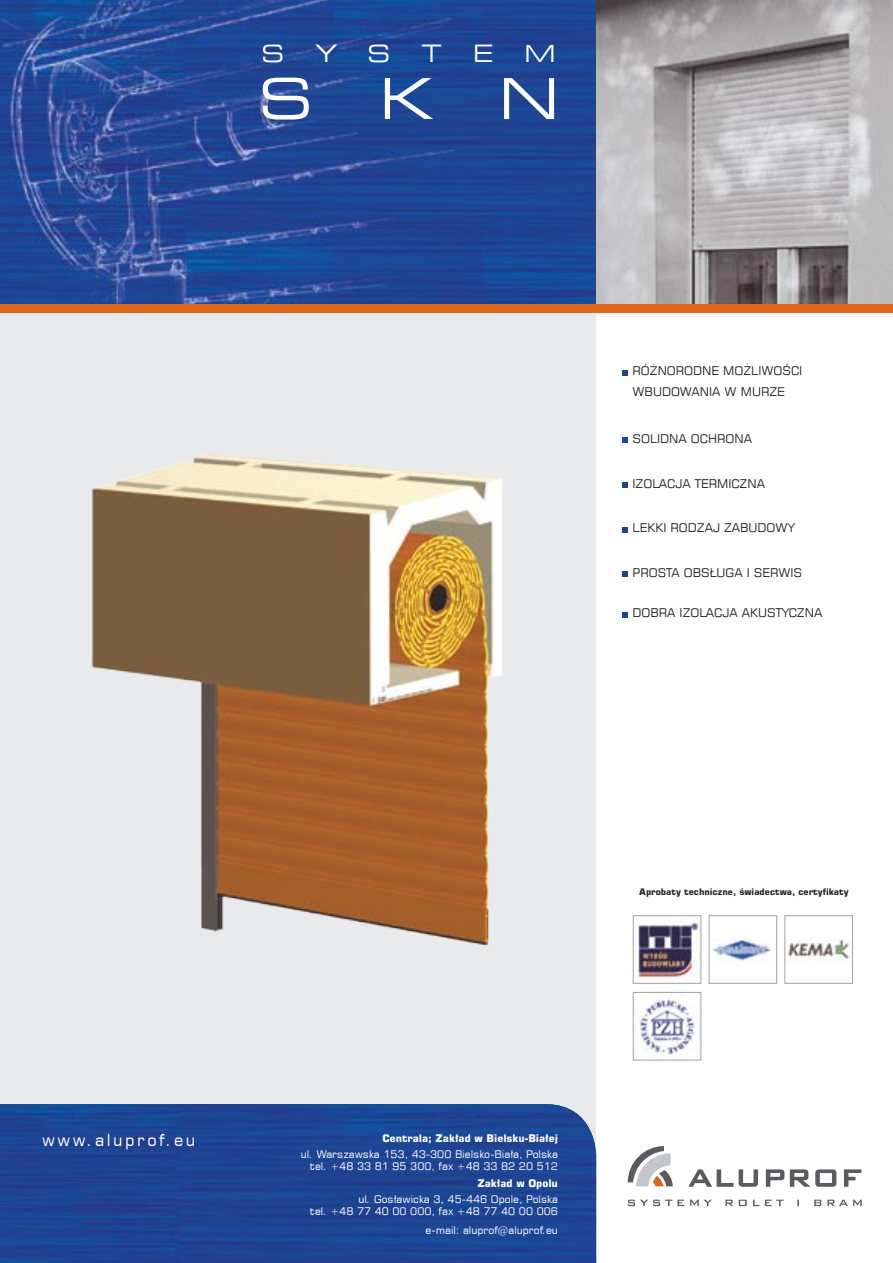
<style>
.page{position:relative;width:893px;height:1263px;background:#fff}
.page>*{position:absolute;margin:0;border:0;box-sizing:border-box;transform-origin:0 0}
.t1{font:56.25px "Square 721 Ex EU Normal";color:#fff}
.t2{font:23.7px "Square 721 Ex EU Normal";color:#fff}
.t3{font:16.5px "Square 721 EU Normal";letter-spacing:.15em;color:#fff}
.tekst_opisu{font:12px/21px "Square 721 EU Normal";color:#252627}
.t4{font:10.5px "Square 721 EU Normal";color:#fff}
.t5{font:10.5px "Square 721 EU Bold";color:#fff}
.cechy{font:9px "Square 721 EU Bold";color:#252627}
</style>
<div class="page">
<div style="left:0;top:0;width:595px;height:1208px;background:#e9eaeb"></div>
<img style="left:0;top:0;width:893px;height:304px">
<div style="left:0;top:304px;width:893px;height:9px;background:#df6618"></div>
<svg style="left:622px;top:370px;width:5px;height:5px"></svg>
<svg style="left:622px;top:438px;width:5px;height:5px"></svg>
<svg style="left:622px;top:482px;width:5px;height:6px"></svg>
<svg style="left:622px;top:527px;width:5px;height:5px"></svg>
<svg style="left:622px;top:571px;width:5px;height:6px"></svg>
<svg style="left:622px;top:612px;width:5px;height:5px"></svg>
<img style="left:0;top:1104px;width:596px;height:159px">
<svg style="left:628px;top:1146px;width:45px;height:40px"></svg>
<svg style="left:688px;top:1169px;width:70px;height:18px"></svg>
<svg style="left:766px;top:1169px;width:18px;height:18px"></svg>
<svg style="left:790px;top:1169px;width:46px;height:18px"></svg>
<svg style="left:844px;top:1169px;width:17px;height:18px"></svg>
<svg style="left:628px;top:1199px;width:234px;height:7px"></svg>
<img style="left:787px;top:939px;width:63px;height:21px">
<div style="left:785px;top:915px;width:68px;height:68px;border:1px solid #a0a1a5"></div>
<img style="left:712px;top:939px;width:62px;height:22px">
<div style="left:709px;top:915px;width:68px;height:68px;border:1px solid #a0a1a5"></div>
<img style="left:638px;top:995px;width:57px;height:63px">
<div style="left:633px;top:992px;width:68px;height:68px;border:1px solid #a0a1a5"></div>
<img style="left:636px;top:922px;width:63px;height:57px">
<div style="left:633px;top:915px;width:68px;height:68px;border:1px solid #a0a1a5"></div>
<img style="left:91px;top:454px;width:411px;height:492px">
<p class="t2" style="left:261px;top:39px;width:24px">S</p>
<p class="t2" style="left:315px;top:39px;width:23px">Y</p>
<p class="t2" style="left:368px;top:39px;width:24px">S</p>
<p class="t2" style="left:422px;top:39px;width:22px">T</p>
<p class="t2" style="left:473px;top:39px;width:22px">E</p>
<p class="t2" style="left:525px;top:39px;width:33px">M</p>
<p class="t1" style="left:259px;top:65px;width:302px">SKN</p>
<p class="tekst_opisu" style="left:632px;top:360px;width:171px">RÓŻNORODNE MOŻLIWOŚCI<br>WBUDOWANIA W MURZE</p>
<p class="tekst_opisu" style="left:632px;top:428px;width:121px">SOLIDNA OCHRONA</p>
<p class="tekst_opisu" style="left:632px;top:473px;width:134px">IZOLACJA TERMICZNA</p>
<p class="tekst_opisu" style="left:632px;top:517px;width:164px">LEKKI RODZAJ ZABUDOWY</p>
<p class="tekst_opisu" style="left:632px;top:562px;width:171px">PROSTA OBSŁUGA I SERWIS</p>
<p class="tekst_opisu" style="left:632px;top:602px;width:191px">DOBRA IZOLACJA AKUSTYCZNA</p>
<p class="cechy" style="left:639px;top:886px;width:211px">Aprobaty techniczne, świadectwa, certyfikaty</p>
<p class="t3" style="left:42px;top:1130px;width:155px">www.aluprof.eu</p>
<p class="t5" style="left:382px;top:1131px;width:177px">Centrala; Zakład w Bielsku-Białej</p>
<p class="t4" style="left:301px;top:1148px;width:259px">ul. Warszawska 153, 43-300 Bielsko-Biała, Polska</p>
<p class="t4" style="left:310px;top:1160px;width:250px">tel. +48 33 81 95 300, fax +48 33 82 20 512</p>
<p class="t5" style="left:477px;top:1176px;width:82px">Zakład w Opolu</p>
<p class="t4" style="left:358px;top:1192px;width:201px">ul. Gosławicka 3, 45-446 Opole, Polska</p>
<p class="t4" style="left:310px;top:1204px;width:250px">tel. +48 77 40 00 000, fax +48 77 40 00 006</p>
<p class="t4" style="left:426px;top:1224px;width:134px">e-mail: aluprof@aluprof.eu</p>
</div>
